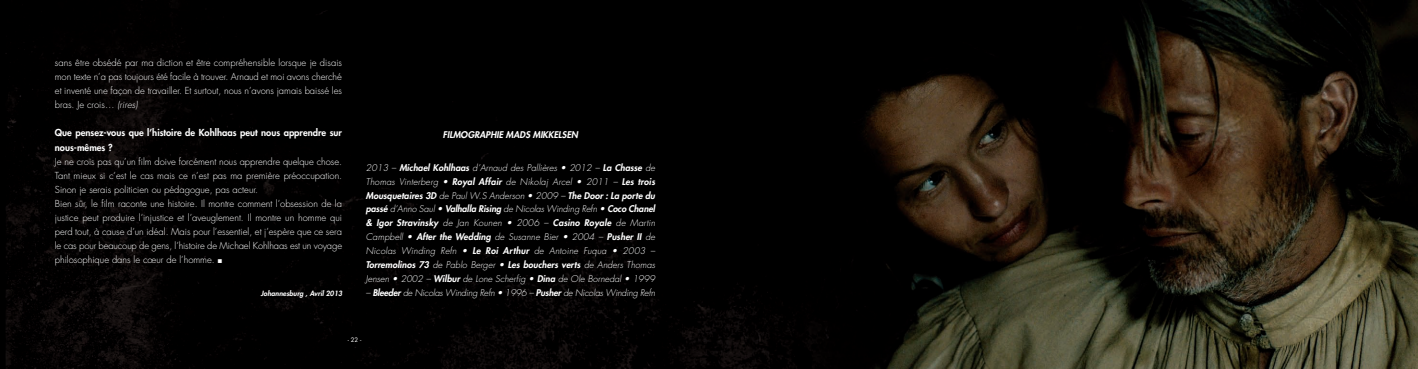
<style>
.page{position:relative;width:1418px;height:369px;background:#fff}
.page>*{position:absolute;margin:0;border:0;box-sizing:border-box;transform-origin:0 0}
.t1{font:300 9.4px/14.1px "Futura";color:#fff;text-align:justify}
.t2{font:800 9.4px/14.2px "Futura";color:#fff}
.t3{font:italic 300 9px/13.9px "Futura";color:#fff;text-align:justify}
.t4{font:italic 800 9px "Futura";letter-spacing:.005em;color:#fff}
.t5{font:italic 800 7px "Futura";letter-spacing:.005em;color:#fff}
.t6{font:6px "Futura";color:#fff}
.s1{font-style:italic}
.s2{font-family:"Hira Kaku Pro W6";font-weight:400;font-size:5px}
.s3{font-weight:800}
</style>
<div class="page">
<img style="left:0;top:0;width:1417px;height:369px">
<p class="t1" style="left:55px;top:56px;width:289px">sans être obsédé par ma diction et être compréhensible lorsque je disais mon texte n’a pas toujours été facile à trouver. Arnaud et moi avons cherché et inventé une façon de travailler. Et surtout, nous n’avons jamais baissé les bras. Je crois… <span class="s1">(rires)</span></p>
<p class="t2" style="left:55px;top:126px;width:289px">Que pensez-vous que l’histoire de Kohlhaas peut nous apprendre sur nous-mêmes ?</p>
<p class="t1" style="left:55px;top:155px;width:289px;text-align:left">Je ne crois pas qu’un film doive forcément nous apprendre quelque chose.<br>Tant mieux si c’est le cas mais ce n’est pas ma première préoccupation.<br>Sinon je serais politicien ou pédagogue, pas acteur.<br>Bien sûr, le film raconte une histoire. Il montre comment l’obsession de la justice peut produire l’injustice et l’aveuglement. Il montre un homme qui perd tout, à cause d’un idéal. Mais pour l’essentiel, et j’espère que ce sera le cas pour beaucoup de gens, l’histoire de Michael Kohlhaas est un voyage philosophique dans le cœur de l’homme. <span class="s2">■</span></p>
<p class="t5" style="left:261px;top:290px;width:83px">Johannesburg , Avril 2013</p>
<p class="t4" style="left:443px;top:130px;width:136px">FILMOGRAPHIE MADS MIKKELSEN</p>
<p class="t3" style="left:366px;top:161px;width:291px">2013 – <span class="s3">Michael Kohlhaas</span> d’Arnaud des Pallières • 2012 – <span class="s3">La Chasse</span> de Thomas Vinterberg • <span class="s3">Royal Affair</span> de Nikolaj Arcel • 2011 – <span class="s3">Les trois Mousquetaires 3D</span> de Paul W.S Anderson • 2009 – <span class="s3">The Door : La porte du passé</span> d’Anno Saul • <span class="s3">Valhalla Rising</span> de Nicolas Winding Refn • <span class="s3">Coco Chanel &amp; Igor Stravinsky</span> de Jan Kounen • 2006 – <span class="s3">Casino Royale</span> de Martin Campbell • <span class="s3">After the Wedding</span> de Susanne Bier • 2004 – <span class="s3">Pusher II</span> de Nicolas Winding Refn • <span class="s3">Le Roi Arthur</span> de Antoine Fuqua • 2003 – <span class="s3">Torremolinos 73</span> de Pablo Berger • <span class="s3">Les bouchers verts</span> de Anders Thomas Jensen • 2002 – <span class="s3">Wilbur</span> de Lone Scherfig • <span class="s3">Dina</span> de Ole Bornedal • 1999</p>
<p class="t3" style="left:366px;top:286px;width:291px">– <span class="s3">Bleeder</span> de Nicolas Winding Refn • 1996 – <span class="s3">Pusher</span> de Nicolas Winding Refn</p>
<p class="t6" style="left:348px;top:337px;width:15px">- 22 -</p>
</div>
